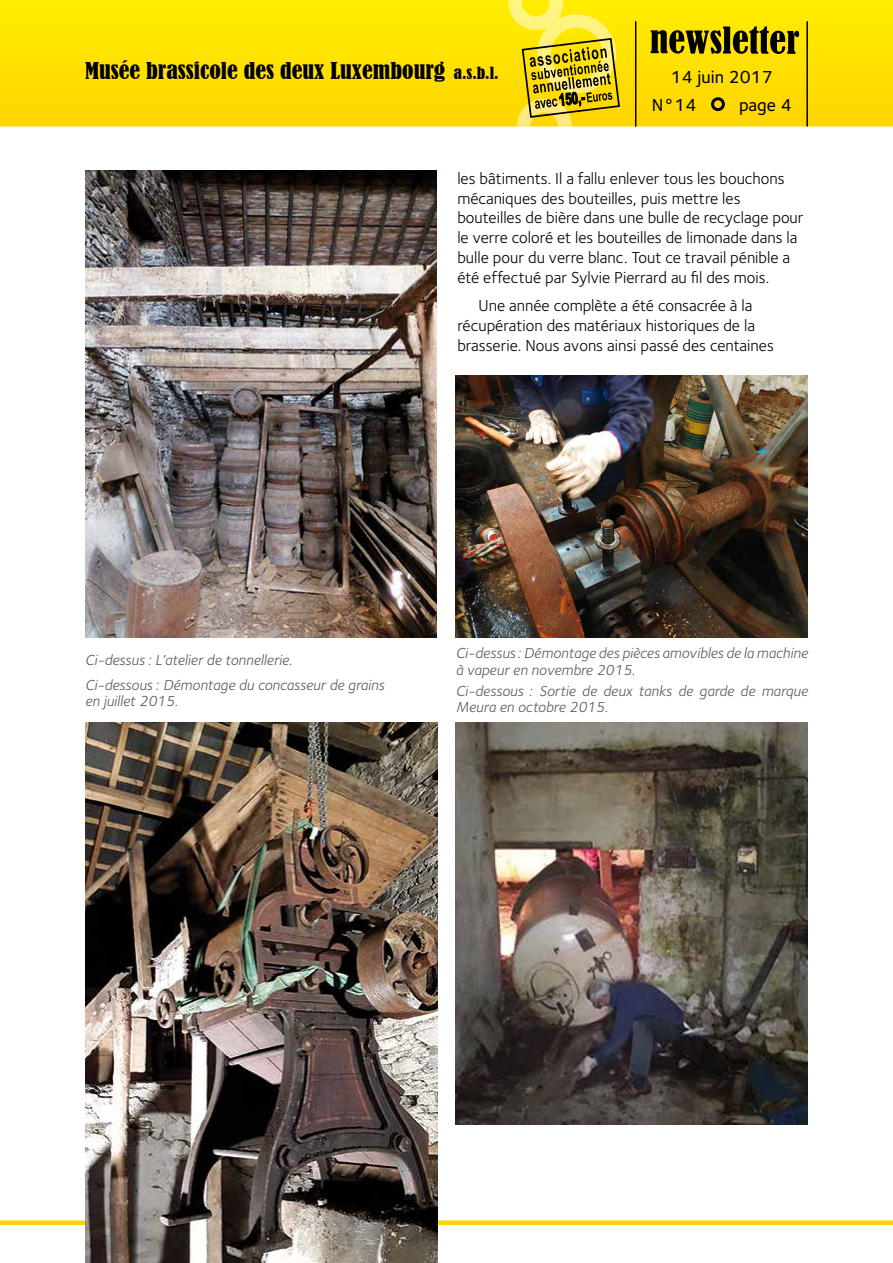
<style>
.page{position:relative;width:893px;height:1263px;background:#fff}
.page>*{position:absolute;margin:0;border:0;box-sizing:border-box;transform-origin:0 0}
.t1{font:condensed 21.75px "Bernard";color:#000;scale:1.1 1}
.t2{font:18px/28.5px "Foundry Sterling Medium CE";color:#000}
.t3{font:16.5px/19.8px "Foundry Sterling Book CE";color:#000}
.t4{font:15px/16.5px "Foundry Sterling Book Italic CE";color:#58585a}
.s1{font-size:15.75px}
</style>
<div class="page">
<svg style="left:0;top:0;width:893px;height:126px;background:#ffe100"></svg>
<svg style="left:651px;top:26px;width:148px;height:28px;background:#7d7000"></svg>
<div style="left:712px;top:99px;width:11px;height:11px;background:#ffd400;border-radius:50%"></div>
<div style="left:711px;top:97px;width:14px;height:14px;border:3px solid #000;border-radius:50%"></div>
<div style="left:0;top:1220px;width:893px;height:5px;background:#ffd400"></div>
<hr style="left:806px;top:21px;width:2px;height:105px;background:#000">
<svg style="left:453px;top:66px;width:46px;height:14px"></svg>
<svg style="left:508px;top:0;width:129px;height:126px;background:#ddc71e"></svg>
<img style="left:85px;top:723px;width:352px;height:540px">
<img style="left:456px;top:376px;width:352px;height:262px">
<img style="left:456px;top:723px;width:352px;height:402px">
<img style="left:85px;top:170px;width:351px;height:468px">
<h1 class="t1" style="left:85px;top:58px;width:378px">Musée brassicole des deux Luxembourg <span class="s1">a.s.b.l.</span></h1>
<p class="t2" style="left:652px;top:63px;width:122px;text-indent:19px">14 juin 2017<br>N°14</p>
<p class="t2" style="left:739px;top:91px;width:54px">page 4</p>
<p class="t3" style="left:457px;top:168px;width:348px">les bâtiments. Il a fallu enlever tous les bouchons mécaniques des bouteilles, puis mettre les bouteilles de bière dans une bulle de recyclage pour le verre coloré et les bouteilles de limonade dans la bulle pour du verre blanc. Tout ce travail pénible a été effectué par Sylvie Pierrard au fil des mois.</p>
<p class="t3" style="left:457px;top:296px;width:318px;text-indent:21px">Une année complète a été consacrée à la récupération des matériaux historiques de la brasserie. Nous avons ainsi passé des centaines</p>
<p class="t4" style="left:85px;top:647px;width:301px;line-height:25px">Ci-dessus : L’atelier de tonnellerie.<br>Ci-dessous : Démontage du concasseur de grains</p>
<p class="t4" style="left:85px;top:693px;width:94px">en juillet 2015.</p>
<p class="t4" style="left:456px;top:645px;width:354px">Ci-dessus : Démontage des pièces amovibles de la machine à vapeur en novembre 2015.</p>
<p class="t4" style="left:456px;top:682px;width:354px">Ci-dessous : Sortie de deux tanks de garde de marque<br>Meura en octobre 2015.</p>
</div>
